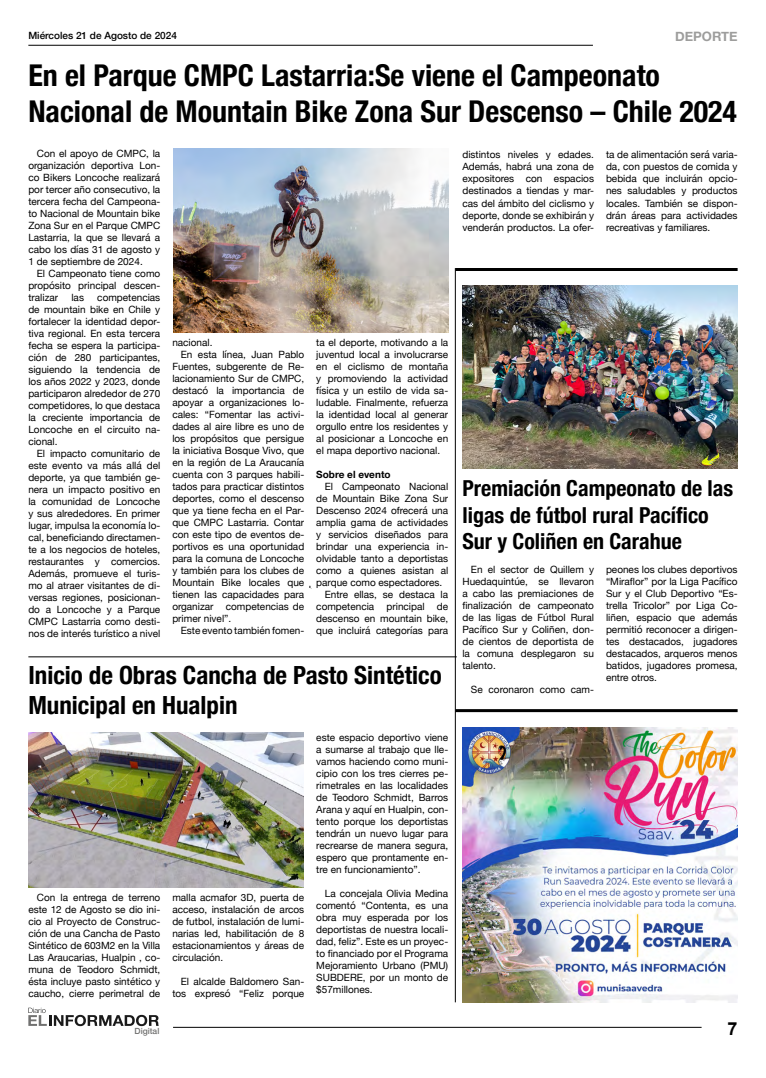
<style>
.page{position:relative;width:766px;height:1078px;background:#fff}
.page>*{position:absolute;margin:0;border:0;box-sizing:border-box;transform-origin:0 0}
.t1{font:700 condensed 30px/36px "Helvetica Neue";color:#000}
.t2{font:700 condensed 25px/30px "Helvetica Neue";color:#000}
.t3{font:700 condensed 22px/26.4px "Helvetica Neue";color:#000}
.t4{font:700 18px "Arial";color:#000}
.t5{font:700 13px "Helvetica Neue";color:#9d9d9c}
.t6{font:10px/12px "Helvetica Neue";color:#000;text-align:justify}
.t7{font:500 10px "Helvetica Neue";color:#000}
.t8{font:700 10px "Helvetica Neue";color:#000}
.t9{font:500 8.5px "Helvetica Neue";color:#717170}
</style>
<div class="page">
<hr style="left:28px;top:45px;width:564px;height:1px;background:#000">
<hr style="left:173px;top:1026px;width:528px;height:1px;background:#000">
<svg style="left:28px;top:1007px;width:131px;height:18px"></svg>
<hr style="left:28px;top:656px;width:428px;height:1px;background:#000">
<img style="left:173px;top:149px;width:275px;height:183px">
<img style="left:462px;top:727px;width:275px;height:275px">
<img style="left:462px;top:285px;width:275px;height:183px">
<img style="left:28px;top:732px;width:275px;height:154px">
<hr style="left:455px;top:709px;width:282px;height:3px;background:#000">
<hr style="left:455px;top:268px;width:1px;height:734px;background:#000">
<hr style="left:455px;top:268px;width:282px;height:3px;background:#000">
<p class="t7" style="left:28px;top:28px;width:150px">Miércoles 21 de Agosto de 2024</p>
<h3 class="t5" style="left:675px;top:26px;width:64px">DEPORTE</h3>
<h1 class="t1" style="left:28px;top:55px;width:710px">En el Parque CMPC Lastarria:Se viene el Campeonato<br>Nacional de Mountain Bike Zona Sur Descenso – Chile 2024</h1>
<p class="t6" style="left:28px;top:148px;width:133px;text-indent:8px">Con el apoyo de CMPC, la organización deportiva Lon&shy;co Bikers Loncoche realizará por tercer año consecutivo, la tercera fecha del Campeona&shy;to Nacional de Mountain bike Zona Sur en el Parque CMPC Lastarria, la que se llevará a cabo los días 31 de agosto y 1 de septiembre de 2024.</p>
<p class="t6" style="left:28px;top:268px;width:133px;text-indent:8px">El Campeonato tiene como propósito principal descen&shy;tralizar</p>
<p class="t6" style="left:462px;top:149px;width:133px">distintos niveles y edades.<br>Además, habrá una zona de expositores con espacios destinados a tiendas y mar&shy;cas del ámbito del ciclismo y deporte, donde se exhibirán y venderán productos. La ofer-</p>
<p class="t6" style="left:606px;top:149px;width:133px">ta de alimentación será varia&shy;da, con puestos de comida y bebida que incluirán opcio&shy;nes saludables y productos locales. También se dispon&shy;drán áreas para actividades recreativas y familiares.</p>
<p class="t6" style="left:28px;top:292px;width:133px;text-indent:69px">competencias de mountain bike en Chile y fortalecer la identidad depor&shy;tiva regional. En esta tercera fecha se espera la participa&shy;ción de 280 participantes, siguiendo la tendencia de los años 2022 y 2023, donde participaron alrededor de 270 competidores, lo que destaca la creciente importancia de Loncoche en el circuito na&shy;cional.</p>
<p class="t6" style="left:28px;top:448px;width:133px;text-indent:8px">El impacto comunitario de este evento va más allá del deporte, ya que también ge&shy;nera un impacto positivo en la comunidad de Loncoche y sus alrededores. En primer lugar, impulsa la economía lo&shy;cal, beneficiando directamen&shy;te a los negocios de hoteles, restaurantes y comercios.<br>Además, promueve el turis&shy;mo al atraer visitantes de di&shy;versas regiones, posicionan&shy;do a Loncoche y a Parque CMPC Lastarria como desti&shy;nos de interés turístico a nivel</p>
<p class="t6" style="left:71px;top:292px;width:14px">las</p>
<p class="t6" style="left:172px;top:337px;width:42px">nacional.</p>
<p class="t6" style="left:181px;top:349px;width:125px">En esta línea, Juan Pablo</p>
<p class="t6" style="left:172px;top:361px;width:133px">Fuentes, subgerente de Re-</p>
<p class="t6" style="left:172px;top:373px;width:133px">lacionamiento Sur de CMPC,</p>
<p class="t6" style="left:172px;top:385px;width:133px">destacó la importancia de</p>
<p class="t6" style="left:172px;top:397px;width:133px">apoyar a organizaciones lo-</p>
<p class="t6" style="left:172px;top:409px;width:133px">cales: “Fomentar las activi-</p>
<p class="t6" style="left:172px;top:421px;width:133px">dades al aire libre es uno de</p>
<p class="t6" style="left:172px;top:433px;width:133px">los propósitos que persigue</p>
<p class="t6" style="left:172px;top:445px;width:133px">la iniciativa Bosque Vivo, que</p>
<p class="t6" style="left:172px;top:457px;width:133px">en la región de La Araucanía</p>
<p class="t6" style="left:172px;top:469px;width:133px">cuenta con 3 parques habili-</p>
<p class="t6" style="left:172px;top:481px;width:133px">tados para practicar distintos</p>
<p class="t6" style="left:172px;top:493px;width:133px">deportes, como el descenso</p>
<p class="t6" style="left:172px;top:505px;width:133px">que ya tiene fecha en el Par-</p>
<p class="t6" style="left:172px;top:517px;width:133px">que CMPC Lastarria. Contar</p>
<p class="t6" style="left:172px;top:529px;width:133px">con este tipo de eventos de-</p>
<p class="t6" style="left:172px;top:541px;width:133px">portivos es una oportunidad</p>
<p class="t6" style="left:172px;top:553px;width:133px">para la comuna de Loncoche</p>
<p class="t6" style="left:172px;top:565px;width:133px">y también para los clubes de</p>
<p class="t6" style="left:172px;top:577px;width:133px">Mountain Bike locales que</p>
<p class="t6" style="left:172px;top:589px;width:133px">tienen las capacidades para</p>
<p class="t6" style="left:172px;top:601px;width:133px">organizar competencias de</p>
<p class="t6" style="left:172px;top:613px;width:60px">primer nivel”.</p>
<p class="t6" style="left:181px;top:625px;width:125px">Este evento también fomen-</p>
<p class="t6" style="left:316px;top:337px;width:133px">ta el deporte, motivando a la juventud local a involucrarse en el ciclismo de montaña y promoviendo la actividad física y un estilo de vida sa&shy;ludable. Finalmente, refuerza la identidad local al generar orgullo entre los residentes y al posicionar a Loncoche en el mapa deportivo nacional.</p>
<p class="t8" style="left:316px;top:466px;width:76px">Sobre el evento</p>
<p class="t6" style="left:325px;top:481px;width:125px">El Campeonato Nacional</p>
<p class="t6" style="left:316px;top:493px;width:133px">de Mountain Bike Zona Sur</p>
<p class="t6" style="left:316px;top:505px;width:133px">Descenso 2024 ofrecerá una</p>
<p class="t6" style="left:316px;top:517px;width:133px">amplia gama de actividades</p>
<p class="t6" style="left:316px;top:529px;width:133px">y servicios diseñados para</p>
<p class="t6" style="left:316px;top:541px;width:133px">brindar una experiencia in-</p>
<p class="t6" style="left:316px;top:553px;width:133px">olvidable tanto a deportistas</p>
<p class="t6" style="left:316px;top:565px;width:133px">como a quienes asistan al</p>
<p class="t6" style="left:316px;top:577px;width:127px">parque como espectadores.</p>
<p class="t6" style="left:325px;top:589px;width:125px">Entre ellas, se destaca la</p>
<p class="t6" style="left:316px;top:601px;width:133px">competencia principal de</p>
<p class="t6" style="left:316px;top:613px;width:133px">descenso en mountain bike,</p>
<p class="t6" style="left:316px;top:625px;width:133px">que incluirá categorías para</p>
<h3 class="t3" style="left:462px;top:473px;width:272px">Premiación Campeonato de las ligas de fútbol rural Pacífico<br>Sur y Coliñen en Carahue</h3>
<p class="t6" style="left:462px;top:563px;width:133px;text-indent:8px">En el sector de Quillem y Huedaquintúe, se llevaron a cabo las premiaciones de finalización de campeonato de las ligas de Fútbol Rural Pacífico Sur y Coliñen, don&shy;de cientos de deportista de la comuna desplegaron su talento.</p>
<p class="t6" style="left:471px;top:683px;width:124px">Se coronaron como cam-</p>
<p class="t6" style="left:606px;top:563px;width:133px">peones los clubes deportivos “Miraflor” por la Liga Pacífico Sur y el Club Deportivo “Es&shy;trella Tricolor” por Liga Co&shy;liñen, espacio que además permitió reconocer a dirigen&shy;tes destacados, jugadores destacados, arqueros menos batidos, jugadores promesa, entre otros.</p>
<h2 class="t2" style="left:28px;top:657px;width:415px">Inicio de Obras Cancha de Pasto Sintético<br>Municipal en Hualpin</h2>
<p class="t6" style="left:28px;top:891px;width:133px;text-indent:8px">Con la entrega de terreno este 12 de Agosto se dio ini&shy;cio al Proyecto de Construc&shy;ción de una Cancha de Pasto Sintético de 603M2 en la Villa Las Araucarias, Hualpin , co&shy;muna de Teodoro Schmidt, ésta incluye pasto sintético y caucho, cierre perimetral de</p>
<p class="t6" style="left:172px;top:891px;width:133px">malla acmafor 3D, puerta de acceso, instalación de arcos de futbol, instalación de lumi&shy;narias led, habilitación de 8 estacionamientos y áreas de circulación.</p>
<p class="t6" style="left:172px;top:975px;width:133px;text-align:right">El alcalde Baldomero San&shy;tos expresó “Feliz porque</p>
<p class="t9" style="left:134px;top:1023px;width:26px">Digital</p>
<p class="t6" style="left:316px;top:731px;width:133px">este espacio deportivo viene a sumarse al trabajo que lle&shy;vamos haciendo como muni&shy;cipio con los tres cierres pe&shy;rimetrales en las localidades de Teodoro Schmidt, Barros Arana y aquí en Hualpin, con&shy;tento porque los deportistas tendrán un nuevo lugar para recrearse de manera segura, espero que prontamente en&shy;tre en funcionamiento”.</p>
<p class="t6" style="left:316px;top:887px;width:133px;text-indent:8px">La concejala Olivia Medina comentó “Contenta, es una obra muy esperada por los deportistas de nuestra locali&shy;dad, feliz”. Este es un proyec&shy;to financiado por el Programa Mejoramiento Urbano (PMU)<br>SUBDERE, por un monto de $57millones.</p>
<h3 class="t4" style="left:727px;top:1016px;width:12px">7</h3>
</div>
